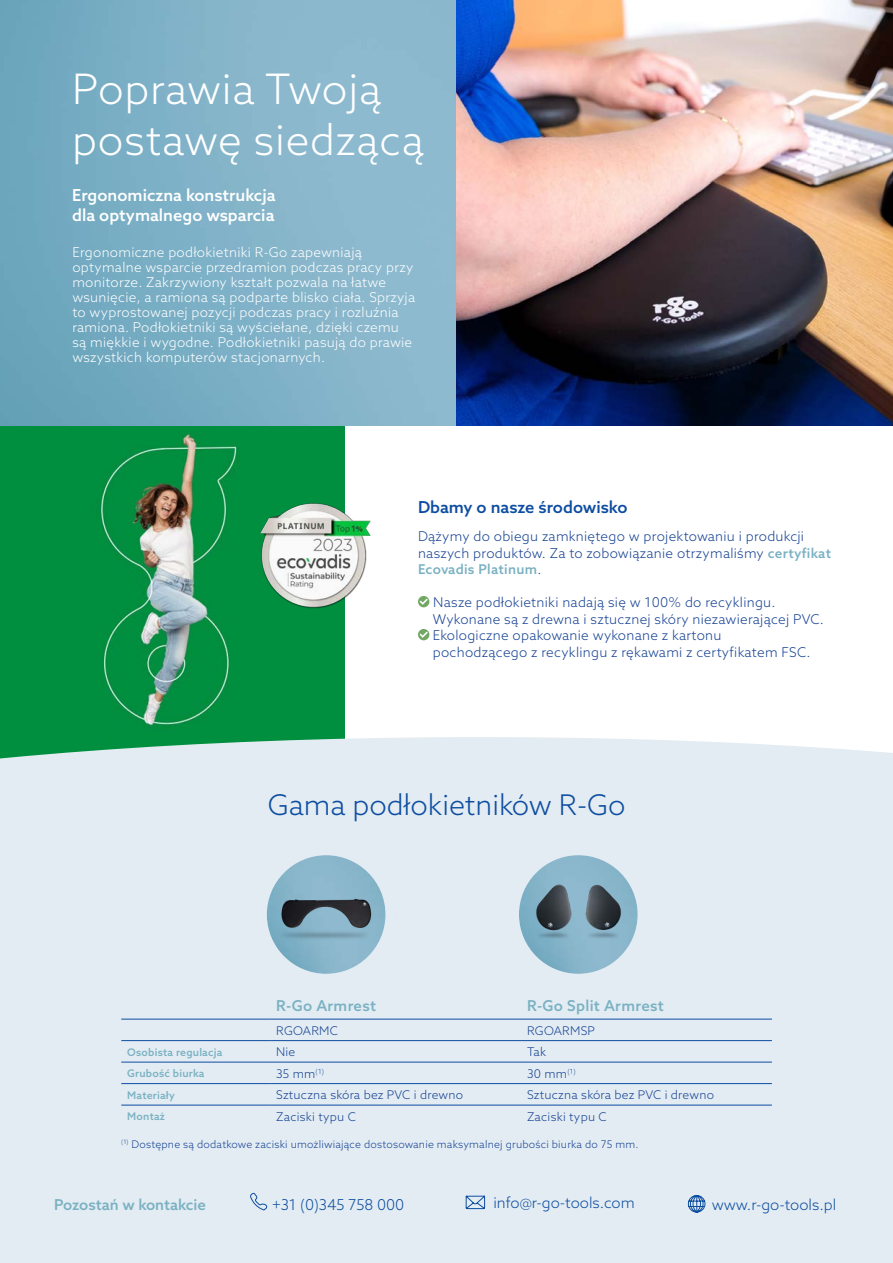
<style>
.page{position:relative;width:893px;height:1263px;background:#fff}
.page>*{position:absolute;margin:0;border:0;box-sizing:border-box;transform-origin:0 0}
.t1{font:300 42px/50.4px "Azo Sans";letter-spacing:.02em;color:#fff}
.t2{font:300 28.5px "Azo Sans";color:#0d4da1}
.t3{font:500 16.5px/19.8px "Azo Sans";color:#fff}
.t4{font:500 16.5px "Azo Sans";color:#0d4da1}
.t5{font:300 15px "Azo Sans";color:#0d4da1}
.Alineastijl_1{font:500 15px "Azo Sans";letter-spacing:.01em;color:#7ab1c3}
.t6{font:300 13.5px/15px "Azo Sans";letter-spacing:.02em;color:#fff}
.Alineastijl_1-2{font:300 13.5px/16.5px "Azo Sans";letter-spacing:.02em;color:#164294}
.Alineastijl_1-3{font:300 12px "Azo Sans";letter-spacing:.02em;color:#164294}
.Alineastijl_1-4{font:300 10.5px "Azo Sans";letter-spacing:.02em;color:#164294}
.Alineastijl_1-5{font:500 10.5px "Azo Sans";letter-spacing:.02em;color:#7ab1c3}
.s1{font-weight:500;color:#7ab1c3}
</style>
<div class="page">
<img style="left:0;top:425px;width:345px;height:310px">
<div style="left:0;top:735px;width:893px;height:239px;background:#e3ecf2"></div>
<img style="left:260px;top:500px;width:111px;height:110px">
<img style="left:0;top:0;width:456px;height:425px">
<div style="left:0;top:974px;width:893px;height:289px;background:#e3ecf2"></div>
<svg style="left:688px;top:1195px;width:17px;height:18px"></svg>
<svg style="left:466px;top:1195px;width:19px;height:14px"></svg>
<svg style="left:250px;top:1193px;width:17px;height:17px"></svg>
<div style="left:418px;top:596px;width:11px;height:11px;background:#73a864;border-radius:50%"></div>
<svg style="left:420px;top:599px;width:8px;height:6px"></svg>
<div style="left:418px;top:629px;width:11px;height:11px;background:#73a864;border-radius:50%"></div>
<svg style="left:420px;top:632px;width:8px;height:6px"></svg>
<hr style="left:121px;top:1019px;width:149px;height:1px;background:#0d4da1">
<hr style="left:121px;top:1040px;width:149px;height:1px;background:#0d4da1">
<hr style="left:121px;top:1062px;width:149px;height:1px;background:#0d4da1">
<hr style="left:121px;top:1083px;width:149px;height:1px;background:#0d4da1">
<hr style="left:270px;top:1019px;width:251px;height:1px;background:#0d4da1">
<hr style="left:521px;top:1019px;width:251px;height:1px;background:#0d4da1">
<hr style="left:270px;top:1040px;width:251px;height:1px;background:#0d4da1">
<hr style="left:521px;top:1040px;width:251px;height:1px;background:#0d4da1">
<hr style="left:270px;top:1062px;width:251px;height:1px;background:#0d4da1">
<hr style="left:270px;top:1083px;width:251px;height:1px;background:#0d4da1">
<hr style="left:521px;top:1062px;width:251px;height:1px;background:#0d4da1">
<hr style="left:521px;top:1083px;width:251px;height:1px;background:#0d4da1">
<hr style="left:121px;top:1105px;width:149px;height:1px;background:#0d4da1">
<hr style="left:270px;top:1105px;width:251px;height:1px;background:#0d4da1">
<hr style="left:521px;top:1105px;width:251px;height:1px;background:#0d4da1">
<img style="left:267px;top:855px;width:118px;height:119px;border-radius:59px">
<img style="left:254px;top:865px;width:144px;height:97px">
<img style="left:456px;top:0;width:437px;height:425px">
<img style="left:519px;top:855px;width:119px;height:119px;border-radius:59px">
<img style="left:529px;top:864px;width:98px;height:98px">
<p class="t1" style="left:72px;top:64px;width:353px">Poprawia Twoją postawę siedzącą</p>
<p class="t3" style="left:72px;top:185px;width:205px">Ergonomiczna konstrukcja dla optymalnego wsparcia</p>
<p class="t6" style="left:72px;top:245px;width:344px">Ergonomiczne podłokietniki R-Go zapewniają optymalne wsparcie przedramion podczas pracy przy monitorze. Zakrzywiony kształt pozwala na łatwe wsunięcie, a ramiona są podparte blisko ciała. Sprzyja to wyprostowanej pozycji podczas pracy i rozluźnia ramiona. Podłokietniki są wyściełane, dzięki czemu są miękkie i wygodne. Podłokietniki pasują do prawie wszystkich komputerów stacjonarnych.</p>
<p class="t4" style="left:418px;top:496px;width:211px">Dbamy o nasze środowisko</p>
<p class="Alineastijl_1-2" style="left:418px;top:528px;width:415px">Dążymy do obiegu zamkniętego w projektowaniu i produkcji naszych produktów. Za to zobowiązanie otrzymaliśmy <span class="s1">certyfikat<br>Ecovadis Platinum</span>.</p>
<p class="Alineastijl_1-2" style="left:433px;top:594px;width:344px">Nasze podłokietniki nadają się w 100% do recyklingu.</p>
<p class="Alineastijl_1-2" style="left:433px;top:611px;width:393px">Wykonane są z drewna i sztucznej skóry niezawierającej PVC.</p>
<p class="Alineastijl_1-2" style="left:433px;top:627px;width:290px">Ekologiczne opakowanie wykonane z kartonu</p>
<p class="Alineastijl_1-2" style="left:433px;top:644px;width:379px">pochodzącego z recyklingu z rękawami z certyfikatem FSC.</p>
<p class="t2" style="left:268px;top:786px;width:359px">Gama podłokietników R-Go</p>
<p class="Alineastijl_1" style="left:276px;top:996px;width:102px">R-Go Armrest</p>
<p class="Alineastijl_1" style="left:527px;top:996px;width:138px">R-Go Split Armrest</p>
<p class="Alineastijl_1-3" style="left:276px;top:1022px;width:63px">RGOARMC</p>
<p class="Alineastijl_1-3" style="left:527px;top:1022px;width:70px">RGOARMSP</p>
<p class="Alineastijl_1-5" style="left:127px;top:1045px;width:96px">Osobista regulacja</p>
<p class="Alineastijl_1-3" style="left:276px;top:1044px;width:21px">Nie</p>
<p class="Alineastijl_1-3" style="left:527px;top:1044px;width:21px">Tak</p>
<p class="Alineastijl_1-5" style="left:127px;top:1066px;width:79px">Grubość biurka</p>
<p class="Alineastijl_1-3" style="left:276px;top:1065px;width:49px">35 mm<sup>(1)</sup></p>
<p class="Alineastijl_1-3" style="left:527px;top:1065px;width:50px">30 mm<sup>(1)</sup></p>
<p class="Alineastijl_1-5" style="left:127px;top:1088px;width:49px">Materiały</p>
<p class="Alineastijl_1-3" style="left:276px;top:1087px;width:188px">Sztuczna skóra bez PVC i drewno</p>
<p class="Alineastijl_1-3" style="left:527px;top:1087px;width:188px">Sztuczna skóra bez PVC i drewno</p>
<p class="Alineastijl_1-5" style="left:127px;top:1109px;width:39px">Montaż</p>
<p class="Alineastijl_1-3" style="left:276px;top:1108px;width:81px">Zaciski typu C</p>
<p class="Alineastijl_1-3" style="left:527px;top:1108px;width:81px">Zaciski typu C</p>
<p class="Alineastijl_1-4" style="left:121px;top:1137px;width:519px"><sup>(1)</sup> Dostępne są dodatkowe zaciski umożliwiające dostosowanie maksymalnej grubości biurka do 75 mm.</p>
<p class="Alineastijl_1" style="left:54px;top:1194px;width:154px">Pozostań w kontakcie</p>
<p class="t5" style="left:272px;top:1194px;width:134px">+31 (0)345 758 000</p>
<p class="t5" style="left:493px;top:1193px;width:143px">info@r-go-tools.com</p>
<p class="t5" style="left:712px;top:1194px;width:126px">www.r-go-tools.pl</p>
</div>
